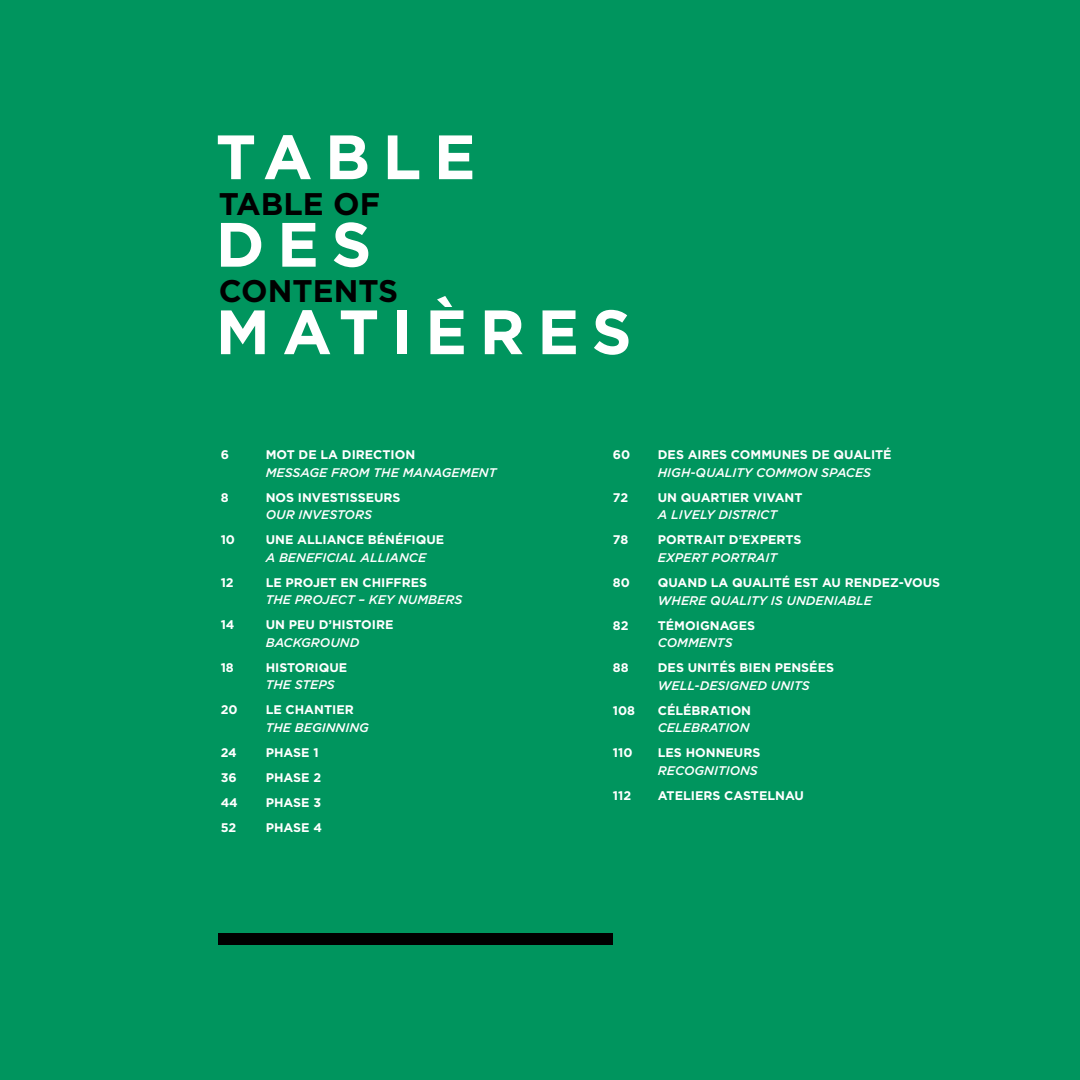
<style>
.page{position:relative;width:1080px;height:1080px;background:#00955e}
.page>*{position:absolute;margin:0;border:0;box-sizing:border-box;transform-origin:0 0}
.t1{font:700 62.5px/87.5px "Gotham";letter-spacing:.2em;color:#fff}
.t2{font:700 31.25px "Gotham";color:#000}
.t3{font:700 12.5px "Gotham";color:#fff}
.t4{font:italic 500 12.5px "Gotham";color:#fff}
</style>
<div class="page">
<div style="left:219px;top:934px;width:394px;height:11px;background:#000"></div>
<h1 class="t1" style="left:216px;top:112px;width:417px">TABLE<br>DES<br>MATIÈRES</h1>
<h2 class="t2" style="left:219px;top:185px;width:163px">TABLE OF</h2>
<h2 class="t2" style="left:219px;top:273px;width:181px">CONTENTS</h2>
<p class="t3" style="left:221px;top:447px;width:10px">6</p>
<p class="t3" style="left:266px;top:447px;width:151px">MOT DE LA DIRECTION</p>
<p class="t4" style="left:266px;top:465px;width:232px">MESSAGE FROM THE MANAGEMENT</p>
<p class="t3" style="left:221px;top:490px;width:9px">8</p>
<p class="t3" style="left:266px;top:490px;width:136px">NOS INVESTISSEURS</p>
<p class="t4" style="left:266px;top:508px;width:108px">OUR INVESTORS</p>
<p class="t3" style="left:221px;top:532px;width:16px">10</p>
<p class="t3" style="left:266px;top:532px;width:180px">UNE ALLIANCE BÉNÉFIQUE</p>
<p class="t4" style="left:266px;top:550px;width:162px">A BENEFICIAL ALLIANCE</p>
<p class="t3" style="left:221px;top:575px;width:15px">12</p>
<p class="t3" style="left:266px;top:575px;width:163px">LE PROJET EN CHIFFRES</p>
<p class="t4" style="left:266px;top:593px;width:198px">THE PROJECT – KEY NUMBERS</p>
<p class="t3" style="left:221px;top:617px;width:15px">14</p>
<p class="t3" style="left:266px;top:617px;width:129px">UN PEU D’HISTOIRE</p>
<p class="t4" style="left:266px;top:635px;width:95px">BACKGROUND</p>
<p class="t3" style="left:221px;top:660px;width:15px">18</p>
<p class="t3" style="left:266px;top:660px;width:83px">HISTORIQUE</p>
<p class="t4" style="left:266px;top:678px;width:71px">THE STEPS</p>
<p class="t3" style="left:221px;top:702px;width:18px">20</p>
<p class="t3" style="left:266px;top:702px;width:90px">LE CHANTIER</p>
<p class="t4" style="left:266px;top:720px;width:105px">THE BEGINNING</p>
<p class="t3" style="left:221px;top:745px;width:18px">24</p>
<p class="t3" style="left:266px;top:745px;width:55px">PHASE 1</p>
<p class="t3" style="left:221px;top:770px;width:18px">36</p>
<p class="t3" style="left:266px;top:770px;width:57px">PHASE 2</p>
<p class="t3" style="left:221px;top:795px;width:19px">44</p>
<p class="t3" style="left:266px;top:795px;width:57px">PHASE 3</p>
<p class="t3" style="left:221px;top:820px;width:17px">52</p>
<p class="t3" style="left:266px;top:820px;width:58px">PHASE 4</p>
<p class="t3" style="left:613px;top:447px;width:19px">60</p>
<p class="t3" style="left:658px;top:447px;width:235px">DES AIRES COMMUNES DE QUALITÉ</p>
<p class="t4" style="left:658px;top:465px;width:215px">HIGH-QUALITY COMMON SPACES</p>
<p class="t3" style="left:613px;top:490px;width:17px">72</p>
<p class="t3" style="left:658px;top:490px;width:146px">UN QUARTIER VIVANT</p>
<p class="t4" style="left:658px;top:508px;width:121px">A LIVELY DISTRICT</p>
<p class="t3" style="left:613px;top:532px;width:17px">78</p>
<p class="t3" style="left:658px;top:532px;width:145px">PORTRAIT D’EXPERTS</p>
<p class="t4" style="left:658px;top:550px;width:121px">EXPERT PORTRAIT</p>
<p class="t3" style="left:613px;top:575px;width:18px">80</p>
<p class="t3" style="left:658px;top:575px;width:284px">QUAND LA QUALITÉ EST AU RENDEZ-VOUS</p>
<p class="t4" style="left:658px;top:593px;width:216px">WHERE QUALITY IS UNDENIABLE</p>
<p class="t3" style="left:613px;top:618px;width:17px">82</p>
<p class="t3" style="left:658px;top:618px;width:99px">TÉMOIGNAGES</p>
<p class="t4" style="left:658px;top:636px;width:76px">COMMENTS</p>
<p class="t3" style="left:613px;top:660px;width:17px">88</p>
<p class="t3" style="left:658px;top:660px;width:178px">DES UNITÉS BIEN PENSÉES</p>
<p class="t4" style="left:658px;top:678px;width:154px">WELL-DESIGNED UNITS</p>
<p class="t3" style="left:613px;top:703px;width:24px">108</p>
<p class="t3" style="left:658px;top:703px;width:95px">CÉLÉBRATION</p>
<p class="t4" style="left:658px;top:721px;width:93px">CELEBRATION</p>
<p class="t3" style="left:613px;top:745px;width:21px">110</p>
<p class="t3" style="left:658px;top:745px;width:104px">LES HONNEURS</p>
<p class="t4" style="left:658px;top:763px;width:102px">RECOGNITIONS</p>
<p class="t3" style="left:613px;top:788px;width:20px">112</p>
<p class="t3" style="left:658px;top:788px;width:148px">ATELIERS CASTELNAU</p>
</div>
